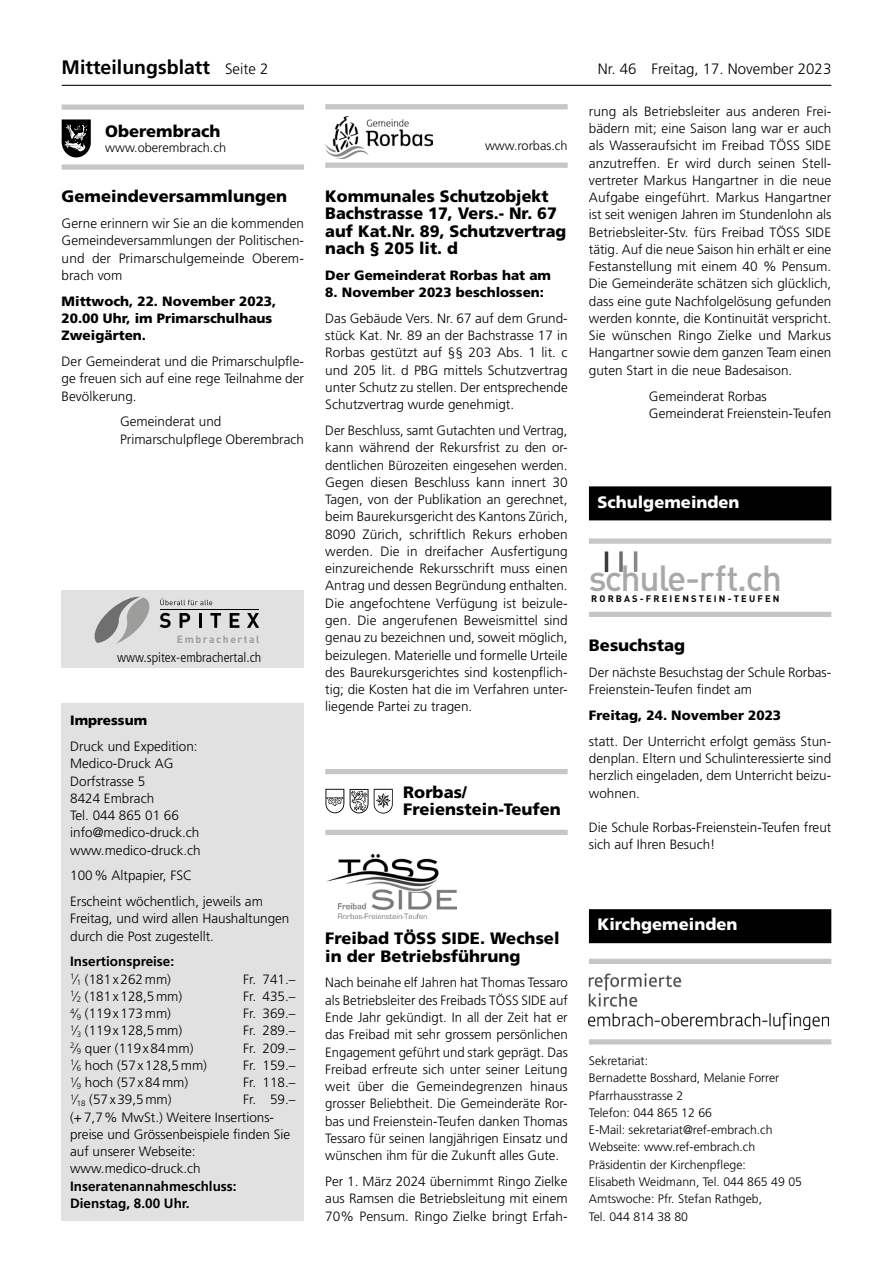
<style>
.page{position:relative;width:893px;height:1263px;background:#fff}
.page>*{position:absolute;margin:0;border:0;box-sizing:border-box;transform-origin:0 0}
.t1{font:500 35.85px "DIN";letter-spacing:-.04em;color:#a8a8a7}
.t2{font:700 19.5px "Frutiger LT Std";color:#000}
.t3{font:900 16.5px/17.2px "Frutiger LT Std";color:#000}
.t4{font:900 16.5px "Frutiger LT Std";color:#fff}
.t5{font:300 15px "Frutiger LT Std";color:#000}
.t6{font:300 13.5px/17.2px "Frutiger LT Std";color:#000;text-align:justify}
.t7{font:900 13.5px/17.2px "Frutiger LT Std";color:#000}
.t8{font:700 13.5px/17.2px "Frutiger LT Std";color:#000}
.t9{font:300 condensed 13.5px "Frutiger LT Std";color:#000}
.t10{font:300 13.5px "Frutiger LT Std";letter-spacing:.06em;color:#000}
.t11{font:300 12.75px "Frutiger LT Std";color:#000}
.t12{font:300 12.3px/17.2px "Frutiger LT Std";color:#000}
.t13{font:700 10.35px "DIN";letter-spacing:.15em;color:#9d9d9c}
.t14{font:700 9.3px "DIN";letter-spacing:.225em;color:#000}
.s1{font-weight:300;font-size:15px}
.s2{font-weight:300}
</style>
<div class="page">
<hr style="left:62px;top:85px;width:769px;height:1px;background:#000">
<div style="left:62px;top:104px;width:242px;height:6px;background:#c6c6c6"></div>
<div style="left:62px;top:164px;width:242px;height:6px;background:#c6c6c6"></div>
<svg style="left:62px;top:119px;width:29px;height:38px"></svg>
<div style="left:325px;top:104px;width:243px;height:5px;background:#c6c6c6"></div>
<div style="left:325px;top:163px;width:243px;height:5px;background:#c6c6c6"></div>
<div style="left:325px;top:769px;width:243px;height:5px;background:#c6c6c6"></div>
<div style="left:325px;top:830px;width:243px;height:5px;background:#c6c6c6"></div>
<img style="left:325px;top:116px;width:108px;height:43px">
<svg style="left:325px;top:789px;width:19px;height:24px"></svg>
<svg style="left:350px;top:789px;width:18px;height:24px"></svg>
<svg style="left:374px;top:789px;width:19px;height:24px"></svg>
<img style="left:326px;top:854px;width:130px;height:64px">
<div style="left:589px;top:486px;width:242px;height:34px;background:#000"></div>
<div style="left:589px;top:538px;width:242px;height:6px;background:#c6c6c6"></div>
<div style="left:589px;top:612px;width:242px;height:5px;background:#c6c6c6"></div>
<div style="left:589px;top:909px;width:242px;height:34px;background:#000"></div>
<div style="left:589px;top:959px;width:242px;height:5px;background:#c6c6c6"></div>
<div style="left:589px;top:1039px;width:242px;height:5px;background:#c6c6c6"></div>
<hr style="left:605px;top:551px;width:3px;height:21px;background:#3c3c3b">
<svg style="left:619px;top:551px;width:4px;height:21px"></svg>
<hr style="left:634px;top:551px;width:3px;height:21px;background:#878787">
<img style="left:589px;top:974px;width:240px;height:55px">
<div style="left:62px;top:703px;width:242px;height:517px;background:#e1e1e1"></div>
<div style="left:62px;top:590px;width:242px;height:78px;background:#e1e1e1"></div>
<svg style="left:94px;top:596px;width:56px;height:48px"></svg>
<svg style="left:160px;top:613px;width:11px;height:15px"></svg>
<svg style="left:180px;top:613px;width:10px;height:15px"></svg>
<hr style="left:199px;top:613px;width:3px;height:15px;background:#000">
<svg style="left:210px;top:613px;width:11px;height:15px"></svg>
<svg style="left:230px;top:613px;width:9px;height:15px"></svg>
<svg style="left:247px;top:613px;width:12px;height:15px"></svg>
<hr style="left:160px;top:609px;width:99px;height:1px;background:#000">
<svg style="left:160px;top:599px;width:52px;height:6px"></svg>
<h2 class="t2" style="left:62px;top:56px;width:208px">Mitteilungsblatt <span class="s1">Seite 2</span></h2>
<p class="t5" style="left:598px;top:60px;width:235px">Nr. 46 Freitag, 17. November 2023</p>
<p class="t3" style="left:105px;top:123px;width:117px">Oberembrach</p>
<p class="t11" style="left:105px;top:140px;width:122px">www.oberembrach.ch</p>
<p class="t3" style="left:62px;top:188px;width:227px">Gemeindeversammlungen</p>
<p class="t6" style="left:62px;top:215px;width:244px">Gerne erinnern wir Sie an die kommenden Gemeindeversammlungen der Politischen&shy;und der Primarschulgemeinde Oberem&shy;brach vom</p>
<p class="t7" style="left:62px;top:292px;width:216px">Mittwoch, 22. November 2023,<br>20.00 Uhr, im Primarschulhaus<br>Zweigärten.</p>
<p class="t6" style="left:62px;top:353px;width:244px">Der Gemeinderat und die Primarschulpfle&shy;ge freuen sich auf eine rege Teilnahme der Bevölkerung.</p>
<p class="t6" style="left:120px;top:413px;width:185px">Gemeinderat und<br>Primarschulpflege Oberembrach</p>
<p class="t13" style="left:177px;top:632px;width:84px">Embrachertal</p>
<p class="t9" style="left:117px;top:650px;width:146px">www.spitex-embrachertal.ch</p>
<p class="t7" style="left:70px;top:712px;width:79px">Impressum</p>
<p class="t6" style="left:70px;top:738px;width:132px;text-align:left">Druck und Expedition:<br>Medico-Druck AG<br>Dorfstrasse 5<br>8424 Embrach<br>Tel. 044 865 01 66 info@medico-druck.ch www.medico-druck.ch</p>
<p class="t6" style="left:70px;top:863px;width:194px;line-height:25.8px">100% Altpapier, FSC<br>Erscheint wöchentlich, jeweils am</p>
<p class="t6" style="left:70px;top:910px;width:221px">Freitag, und wird allen Haushaltungen durch die Post zugestellt.</p>
<p class="t8" style="left:70px;top:953px;width:106px">Insertionspreise:<br><sup>1</sup><span class="s2">⁄</span><sub>1</sub> <span class="s2">(181x262mm)</span></p>
<p class="t6" style="left:243px;top:970px;width:54px">Fr. 741.–</p>
<p class="t6" style="left:70px;top:988px;width:114px"><sup>1</sup>⁄<sub>2</sub> (181x128,5mm)</p>
<p class="t6" style="left:243px;top:988px;width:54px">Fr. 435.–</p>
<p class="t6" style="left:70px;top:1005px;width:102px"><sup>4</sup>⁄<sub>9</sub> (119x173mm)</p>
<p class="t6" style="left:243px;top:1005px;width:54px">Fr. 369.–</p>
<p class="t6" style="left:70px;top:1022px;width:114px"><sup>1</sup>⁄<sub>3</sub> (119x128,5mm)</p>
<p class="t6" style="left:243px;top:1022px;width:54px">Fr. 289.–</p>
<p class="t6" style="left:70px;top:1039px;width:125px"><sup>2</sup>⁄<sub>9</sub> quer (119x84mm)</p>
<p class="t6" style="left:243px;top:1039px;width:54px">Fr. 209.–</p>
<p class="t6" style="left:70px;top:1057px;width:138px"><sup>1</sup>⁄<sub>6</sub> hoch (57x128,5mm)</p>
<p class="t6" style="left:243px;top:1057px;width:54px">Fr. 159.–</p>
<p class="t6" style="left:70px;top:1074px;width:120px"><sup>1</sup>⁄<sub>9</sub> hoch (57x84mm)</p>
<p class="t6" style="left:243px;top:1074px;width:54px">Fr. 118.–</p>
<p class="t10" style="left:70px;top:1092px;width:103px"><sup>1</sup>⁄<sub>18</sub> (57x39,5mm)</p>
<p class="t6" style="left:70px;top:1091px;width:227px;text-align:left;text-indent:173px">Fr. 59.– (+ 7,7% MwSt.) Weitere Insertions&shy;preise und Grössenbeispiele finden Sie auf unserer Webseite: www.medico-druck.ch</p>
<p class="t8" style="left:70px;top:1177px;width:168px">Inseratenannahmeschluss:<br>Dienstag, 8.00 Uhr.</p>
<p class="t11" style="left:485px;top:138px;width:84px">www.rorbas.ch</p>
<p class="t3" style="left:325px;top:188px;width:243px">Kommunales Schutzobjekt<br>Bachstrasse 17, Vers.- Nr. 67 auf Kat.Nr. 89, Schutzvertrag nach § 205 lit. d</p>
<p class="t7" style="left:325px;top:266px;width:227px">Der Gemeinderat Rorbas hat am</p>
<p class="t7" style="left:325px;top:284px;width:220px">8. November 2023 beschlossen:</p>
<p class="t6" style="left:325px;top:310px;width:244px">Das Gebäude Vers. Nr. 67 auf dem Grund&shy;stück Kat. Nr. 89 an der Bachstrasse 17 in Rorbas gestützt auf §§ 203 Abs. 1 lit. c und 205 lit. d PBG mittels Schutzvertrag unter Schutz zu stellen. Der entsprechende Schutzvertrag wurde genehmigt.</p>
<p class="t6" style="left:325px;top:422px;width:244px">Der Beschluss, samt Gutachten und Vertrag, kann während der Rekursfrist zu den or&shy;dentlichen Bürozeiten eingesehen werden.<br>Gegen diesen Beschluss kann innert 30<br>Tagen, von der Publikation an gerechnet, beim Baurekursgericht des Kantons Zürich, 8090 Zürich, schriftlich Rekurs erhoben werden. Die in dreifacher Ausfertigung einzureichende Rekursschrift muss einen Antrag und dessen Begründung enthalten.<br>Die angefochtene Verfügung ist beizule&shy;gen. Die angerufenen Beweismittel sind genau zu bezeichnen und, soweit möglich, beizulegen. Materielle und formelle Urteile des Baurekursgerichtes sind kostenpflich&shy;tig; die Kosten hat die im Verfahren unter&shy;liegende Partei zu tragen.</p>
<p class="t3" style="left:403px;top:783px;width:159px">Rorbas/<br>Freienstein-Teufen</p>
<p class="t6" style="left:589px;top:103px;width:244px">rung als Betriebsleiter aus anderen Frei&shy;bädern mit; eine Saison lang war er auch als Wasseraufsicht im Freibad TÖSS SIDE anzutreffen. Er wird durch seinen Stell&shy;vertreter Markus Hangartner in die neue Aufgabe eingeführt. Markus Hangartner ist seit wenigen Jahren im Stundenlohn als Betriebsleiter-Stv. fürs Freibad TÖSS SIDE tätig. Auf die neue Saison hin erhält er eine Festanstellung mit einem 40 % Pensum.<br>Die Gemeinderäte schätzen sich glücklich, dass eine gute Nachfolgelösung gefunden werden konnte, die Kontinuität verspricht.<br>Sie wünschen Ringo Zielke und Markus Hangartner sowie dem ganzen Team einen guten Start in die neue Badesaison.</p>
<p class="t6" style="left:649px;top:387px;width:184px">Gemeinderat Rorbas<br>Gemeinderat Freienstein-Teufen</p>
<p class="t4" style="left:597px;top:492px;width:144px">Schulgemeinden</p>
<h1 class="t1" style="left:589px;top:555px;width:195px">schule-rft.ch</h1>
<p class="t14" style="left:591px;top:592px;width:190px">RORBAS-FREIENSTEIN-TEUFEN</p>
<p class="t3" style="left:589px;top:636px;width:98px">Besuchstag</p>
<p class="t6" style="left:589px;top:664px;width:241px">Der nächste Besuchstag der Schule Rorbas--<br>Freienstein-Teufen findet am</p>
<p class="t7" style="left:589px;top:706px;width:194px">Freitag, 24. November 2023</p>
<p class="t6" style="left:589px;top:733px;width:244px">statt. Der Unterricht erfolgt gemäss Stun&shy;denplan. Eltern und Schulinteressierte sind herzlich eingeladen, dem Unterricht beizu&shy;wohnen.</p>
<p class="t6" style="left:589px;top:819px;width:244px">Die Schule Rorbas-Freienstein-Teufen freut sich auf Ihren Besuch!</p>
<p class="t3" style="left:325px;top:930px;width:236px">Freibad TÖSS SIDE. Wechsel in der Betriebsführung</p>
<p class="t6" style="left:325px;top:974px;width:244px">Nach beinahe elf Jahren hat Thomas Tessaro als Betriebsleiter des Freibads TÖSS SIDE auf Ende Jahr gekündigt. In all der Zeit hat er das Freibad mit sehr grossem persönlichen Engagement geführt und stark geprägt. Das Freibad erfreute sich unter seiner Leitung weit über die Gemeindegrenzen hinaus grosser Beliebtheit. Die Gemeinderäte Ror&shy;bas und Freienstein-Teufen danken Thomas Tessaro für seinen langjährigen Einsatz und wünschen ihm für die Zukunft alles Gute.</p>
<p class="t6" style="left:325px;top:1173px;width:244px">Per 1. März 2024 übernimmt Ringo Zielke aus Ramsen die Betriebsleitung mit einem 70% Pensum. Ringo Zielke bringt Erfah-</p>
<p class="t4" style="left:597px;top:915px;width:142px">Kirchgemeinden</p>
<p class="t12" style="left:589px;top:1052px;width:215px">Sekretariat:<br>Bernadette Bosshard, Melanie Forrer<br>Pfarrhausstrasse 2<br>Telefon: 044 865 12 66<br>E-Mail: sekretariat@ref-embrach.ch<br>Webseite: www.ref-embrach.ch<br>Präsidentin der Kirchenpflege:<br>Elisabeth Weidmann, Tel. 044 865 49 05<br>Amtswoche: Pfr. Stefan Rathgeb,<br>Tel. 044 814 38 80</p>
</div>
